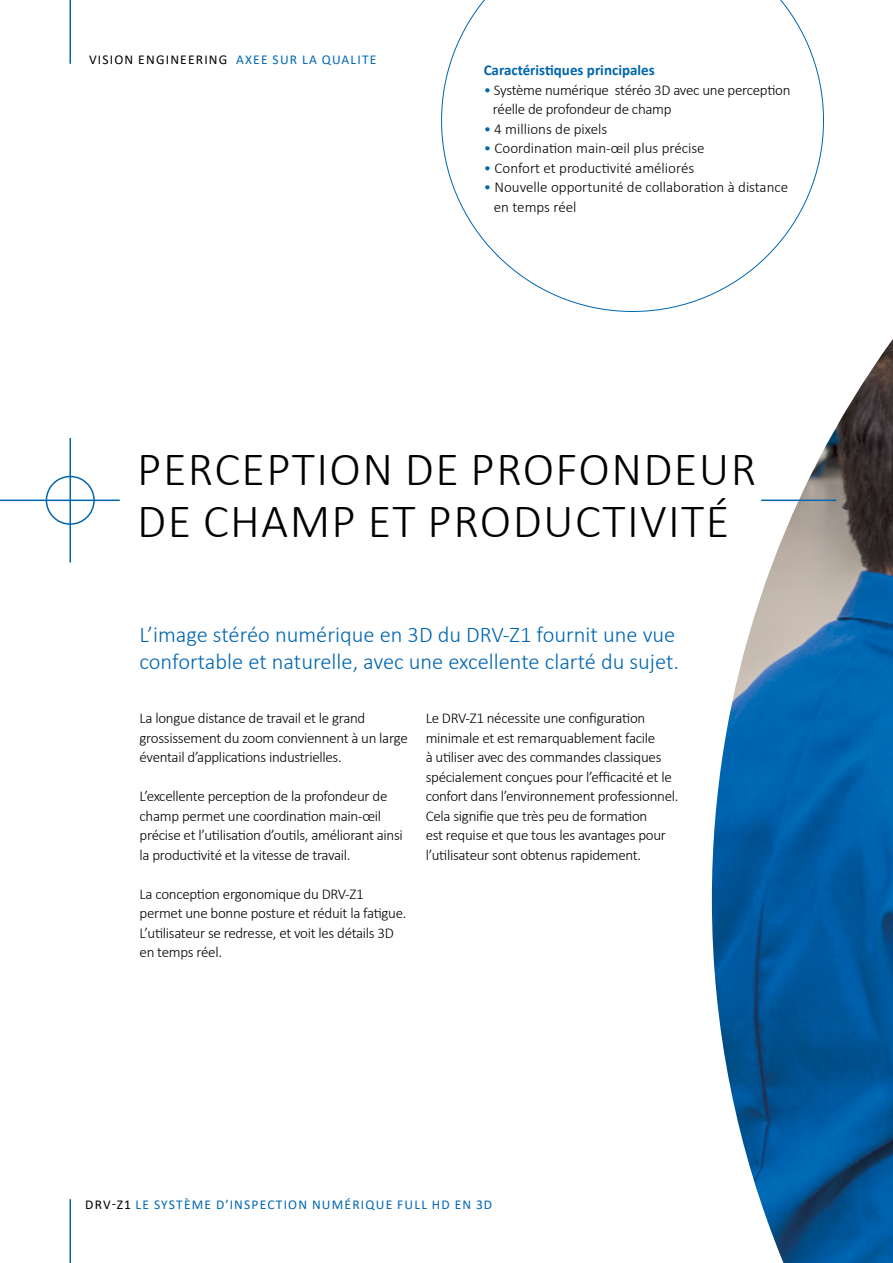
<style>
.page{position:relative;width:893px;height:1263px;background:#fff}
.page>*{position:absolute;margin:0;border:0;box-sizing:border-box;transform-origin:0 0}
.t1{font:300 48px/52.5px "Calibri";letter-spacing:.03em;color:#000}
.t2{font:300 22.5px/27px "Calibri";color:#0066b0}
.t3{font:300 15px/19.5px "Calibri";letter-spacing:-.02em;color:#000}
.t4{font:300 15px/19.5px "Calibri";color:#000}
.t5{font:700 15px "Calibri";color:#0066b0}
.t6{font:13.5px "Calibri";letter-spacing:.09em;color:#0066b0}
.t7{font:13.5px "Calibri";letter-spacing:.09em;color:#000}
.s1{color:#0066b0}
.s2{color:#000}
</style>
<div class="page">
<img style="left:712px;top:339px;width:181px;height:924px">
<div style="left:46px;top:476px;width:49px;height:49px;border:2px solid #0066b0;border-radius:50%"></div>
<hr style="left:69px;top:438px;width:2px;height:125px;background:#0066b0">
<hr style="left:0;top:500px;width:120px;height:1px;background:#0066b0">
<hr style="left:69px;top:0;width:2px;height:64px;background:#0066b0">
<hr style="left:69px;top:1199px;width:2px;height:64px;background:#0066b0">
<svg style="left:441px;top:0;width:383px;height:312px"></svg>
<hr style="left:761px;top:500px;width:75px;height:1px;background:#0066b0">
<p class="t7" style="left:89px;top:50px;width:289px">VISION ENGINEERING <span class="s1">AXEE SUR LA QUALITE</span></p>
<p class="t5" style="left:484px;top:59px;width:173px">Caractéristiques principales</p>
<p class="t3" style="left:493px;top:80px;width:299px;text-indent:-9px"><span class="s1">•</span> Système numérique stéréo 3D avec une perception réelle de profondeur de champ</p>
<p class="t4" style="left:484px;top:119px;width:125px"><span class="s1">•</span> 4 millions de pixels</p>
<p class="t4" style="left:484px;top:138px;width:223px"><span class="s1">•</span> Coordination main-œil plus précise</p>
<p class="t4" style="left:484px;top:158px;width:212px"><span class="s1">•</span> Confort et productivité améliorés</p>
<p class="t4" style="left:494px;top:177px;width:296px;text-indent:-10px"><span class="s1">•</span> Nouvelle opportunité de collaboration à distance en temps réel</p>
<h1 class="t1" style="left:137px;top:442px;width:620px">PERCEPTION DE PROFONDEUR<br>DE CHAMP ET PRODUCTIVITÉ</h1>
<h2 class="t2" style="left:140px;top:621px;width:541px">L’image stéréo numérique en 3D du DRV-Z1 fournit une vue confortable et naturelle, avec une excellente clarté du sujet.</h2>
<p class="t3" style="left:140px;top:708px;width:270px">La longue distance de travail et le grand grossissement du zoom conviennent à un large éventail d’applications industrielles.</p>
<p class="t3" style="left:140px;top:786px;width:265px">L’excellente perception de la profondeur de champ permet une coordination main-œil précise et l’utilisation d’outils, améliorant ainsi la productivité et la vitesse de travail.</p>
<p class="t3" style="left:140px;top:884px;width:268px">La conception ergonomique du DRV-Z1 permet une bonne posture et réduit la fatigue.<br>L’utilisateur se redresse, et voit les détails 3D en temps réel.</p>
<p class="t3" style="left:426px;top:708px;width:254px">Le DRV-Z1 nécessite une configuration minimale et est remarquablement facile<br>à utiliser avec des commandes classiques spécialement conçues pour l’efficacité et le confort dans l’environnement professionnel.<br>Cela signifie que très peu de formation<br>est requise et que tous les avantages pour l’utilisateur sont obtenus rapidement.</p>
<p class="t6" style="left:85px;top:1195px;width:408px"><span class="s2">DRV-Z1</span> LE SYSTÈME D’INSPECTION NUMÉRIQUE FULL HD EN 3D</p>
</div>
